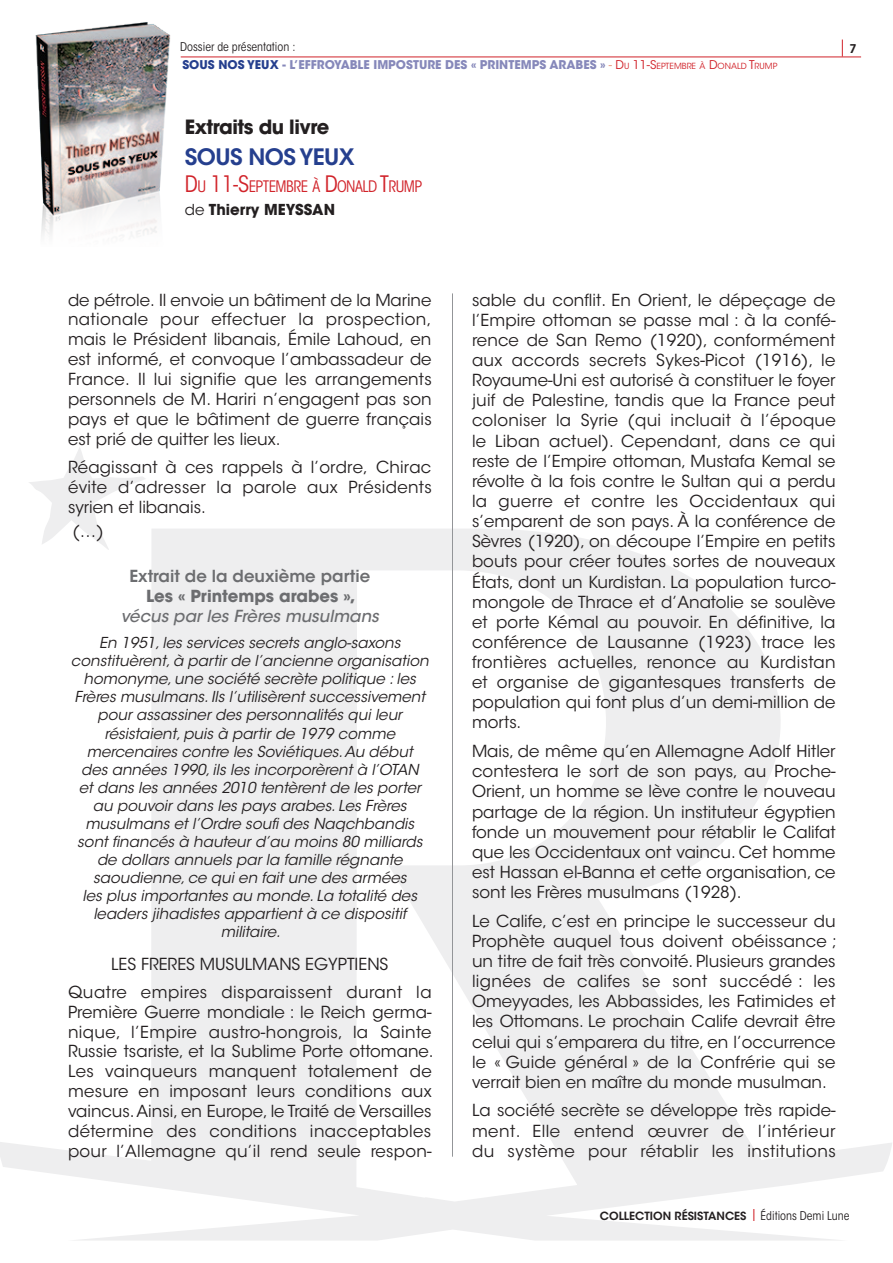
<style>
.page{position:relative;width:893px;height:1263px;background:#fff}
.page>*{position:absolute;margin:0;border:0;box-sizing:border-box;transform-origin:0 0}
.t1{font:600 22.5px "ITC Avant Garde Std";letter-spacing:-.025em;color:#253f8e}
.t2{font:700 19.5px "ITC Avant Garde Std";letter-spacing:-.025em;color:#231f20}
.t3{font:16.5px/20.1px "ITC Avant Garde Std";letter-spacing:.005em;color:#231f20;text-align:justify}
.t4{font:italic 500 16.5px "ITC Avant Garde Std";color:#6c6d70}
.t5{font:600 16.5px "ITC Avant Garde Std";color:#6c6d70}
.t6{font:700 16.5px "ITC Avant Garde Std";color:#6c6d70}
.t7{font:condensed 15.75px "ITC Avant Garde Std";letter-spacing:-.035em;color:#d1232a}
.t8{font:italic 15px/18px "ITC Avant Garde Std";color:#231f20;text-align:center}
.t9{font:700 15px "ITC Avant Garde Std";color:#231f20}
.t10{font:700 12px "ITC Avant Garde Std";color:#8688ba}
.t11{font:condensed 12px "ITC Avant Garde Std";color:#231f20}
.t12{font:600 12px "ITC Avant Garde Std";color:#231f20}
.t13{font:600 11.25px "ITC Avant Garde Std";color:#231f20}
.t14{font:8.4px "ITC Avant Garde Std";color:#d1232a}
.s1{color:#253f8e}
.s2{font-weight:700;font-size:12px;color:#8688ba}
.s3{font-size:12px;color:#e59279}
.s4{font-size:12px}
.s5{font-size:22.5px}
.s6{font-weight:400}
.s7{font-weight:700;font-size:21.6px;color:#d1232a}
.s8{font-weight:400;font-stretch:condensed;font-size:12px}
</style>
<div class="page">
<svg style="left:151px;top:529px;width:630px;height:612px;fill:#eeeeef"></svg>
<svg style="left:0;top:1141px;width:892px;height:99px;fill:#eeeeef"></svg>
<svg style="left:29px;top:447px;width:116px;height:103px"></svg>
<hr style="left:452px;top:293px;width:1px;height:864px;background:#939598">
<img style="left:35px;top:22px;width:136px;height:214px">
<svg style="left:842px;top:40px;width:1px;height:17px"></svg>
<hr style="left:181px;top:57px;width:680px;height:1px;background:#d1232a">
<p class="t11" style="left:180px;top:40px;width:117px">Dossier de présentation :</p>
<p class="t12" style="left:850px;top:41px;width:9px">7</p>
<p class="t10" style="left:182px;top:57px;width:301px"><span class="s1">SOUS NOS YEUX</span> - L’EFFROYABLE IMPOSTURE DES « PRI</p>
<p class="t10" style="left:499px;top:57px;width:60px">NTEMPS ARA</p>
<p class="t14" style="left:576px;top:61px;width:203px"><span class="s2">BES »</span> <span class="s3">-</span> <span class="s4">D</span>U <span class="s4">11-S</span>EPTEMBRE À <span class="s4">D</span>ONALD <span class="s4">T</span>RUMP</p>
<p class="t2" style="left:185px;top:114px;width:146px">EXTRAITS DU LIVRE</p>
<h1 class="t1" style="left:185px;top:143px;width:171px">SOUS NOS YEUX</h1>
<p class="t7" style="left:185px;top:177px;width:239px"><span class="s5">D</span>U <span class="s5">11-S</span>EPTEMBRE À <span class="s5">D</span>ONALD <span class="s5">T</span>RUMP</p>
<p class="t9" style="left:185px;top:199px;width:150px"><span class="s6">de</span> THIERRY MEYSSAN</p>
<p class="t3" style="left:68px;top:290px;width:365px">de pétrole. Il envoie un bâtiment de la Marine nationale pour effectuer la prospection, mais le Président libanais, Émile Lahoud, en est informé, et convoque l’ambassadeur de France. Il lui signifie que les arrangements personnels de M. Hariri n’engagent pas son pays et que le bâtiment de guerre français est prié de quitter les lieux.</p>
<p class="t3" style="left:68px;top:457px;width:365px">Réagissant à ces rappels à l’ordre, Chirac évite d’adresser la parole aux Présidents syrien et libanais.</p>
<p class="t3" style="left:73px;top:521px;width:33px">(…)</p>
<p class="t5" style="left:129px;top:566px;width:242px">EXTRAIT DE LA DEUXIÈME PARTIE</p>
<p class="t6" style="left:146px;top:585px;width:211px">LES « PRINTEMPS ARABES »,</p>
<p class="t4" style="left:121px;top:606px;width:260px">vécus par les Frères musulmans</p>
<p class="t8" style="left:71px;top:634px;width:359px">En 1951, les services secrets anglo-saxons constituèrent, à partir de l’ancienne organisation homonyme, une société secrète politique : les Frères musulmans. Ils l’utilisèrent successivement pour assassiner des personnalités qui leur résistaient, puis à partir de 1979 comme mercenaires contre les Soviétiques. Au début<br>des années 1990, ils les incorporèrent à l’OTAN<br>et dans les années 2010 tentèrent de les porter au pouvoir dans les pays arabes. Les Frères musulmans et l’Ordre soufi des Naqchbandis sont financés à hauteur d’au moins 80 milliards de dollars annuels par la famille régnante saoudienne, ce qui en fait une des armées<br>les plus importantes au monde. La totalité des leaders jihadistes appartient à ce dispositif militaire.</p>
<p class="t3" style="left:68px;top:950px;width:365px;line-height:28.3px;text-align:center">LES FRERES MUSULMANS EGYPTIENS<br>Quatre empires disparaissent durant la</p>
<p class="t3" style="left:68px;top:1002px;width:367px;text-align:left">Première Guerre mondiale : le Reich germa&shy;nique, l’Empire austro-hongrois, la Sainte Russie tsariste, et la Sublime Porte ottomane.<br>Les vainqueurs manquent totalement de mesure en imposant leurs conditions aux vaincus. Ainsi, en Europe, le Traité de Versailles détermine des conditions inacceptables pour l’Allemagne qu’il rend seule respon-</p>
<p class="t3" style="left:472px;top:290px;width:365px">sable du conflit. En Orient, le dépeçage de l’Empire ottoman se passe mal : à la confé&shy;rence de San Remo (1920), conformément aux accords secrets Sykes-Picot (1916), le Royaume-Uni est autorisé à constituer le foyer juif de Palestine, tandis que la France peut coloniser la Syrie (qui incluait à l’époque le Liban actuel). Cependant, dans ce qui reste de l’Empire ottoman, Mustafa Kemal se révolte à la fois contre le Sultan qui a perdu la guerre et contre les Occidentaux qui s’emparent de son pays. À la conférence de Sèvres (1920), on découpe l’Empire en petits bouts pour créer toutes sortes de nouveaux États, dont un Kurdistan. La population turco&shy;mongole de Thrace et d’Anatolie se soulève et porte Kémal au pouvoir. En définitive, la conférence de Lausanne (1923) trace les frontières actuelles, renonce au Kurdistan et organise de gigantesques transferts de population qui font plus d’un demi-million de morts.</p>
<p class="t3" style="left:472px;top:741px;width:365px">Mais, de même qu’en Allemagne Adolf Hitler contestera le sort de son pays, au Proche-Orient, un homme se lève contre le nouveau partage de la région. Un instituteur égyptien fonde un mouvement pour rétablir le Califat que les Occidentaux ont vaincu. Cet homme est Hassan el-Banna et cette organisation, ce sont les Frères musulmans (1928).</p>
<p class="t3" style="left:472px;top:911px;width:366px">Le Calife, c’est en principe le successeur du Prophète auquel tous doivent obéissance ; un titre de fait très convoité. Plusieurs grandes lignées de califes se sont succédé : les Omeyyades, les Abbassides, les Fatimides et les Ottomans. Le prochain Calife devrait être celui qui s’emparera du titre, en l’occurrence le « Guide général » de la Confrérie qui se verrait bien en maître du monde musulman.</p>
<p class="t3" style="left:472px;top:1100px;width:365px">La société secrète se développe très rapide&shy;ment. Elle entend œuvrer de l’intérieur du système pour rétablir les institutions</p>
<p class="t13" style="left:600px;top:1208px;width:251px">COLLECTION RÉSISTANCES <span class="s7">I</span> <span class="s8">Éditions Demi Lune</span></p>
</div>
